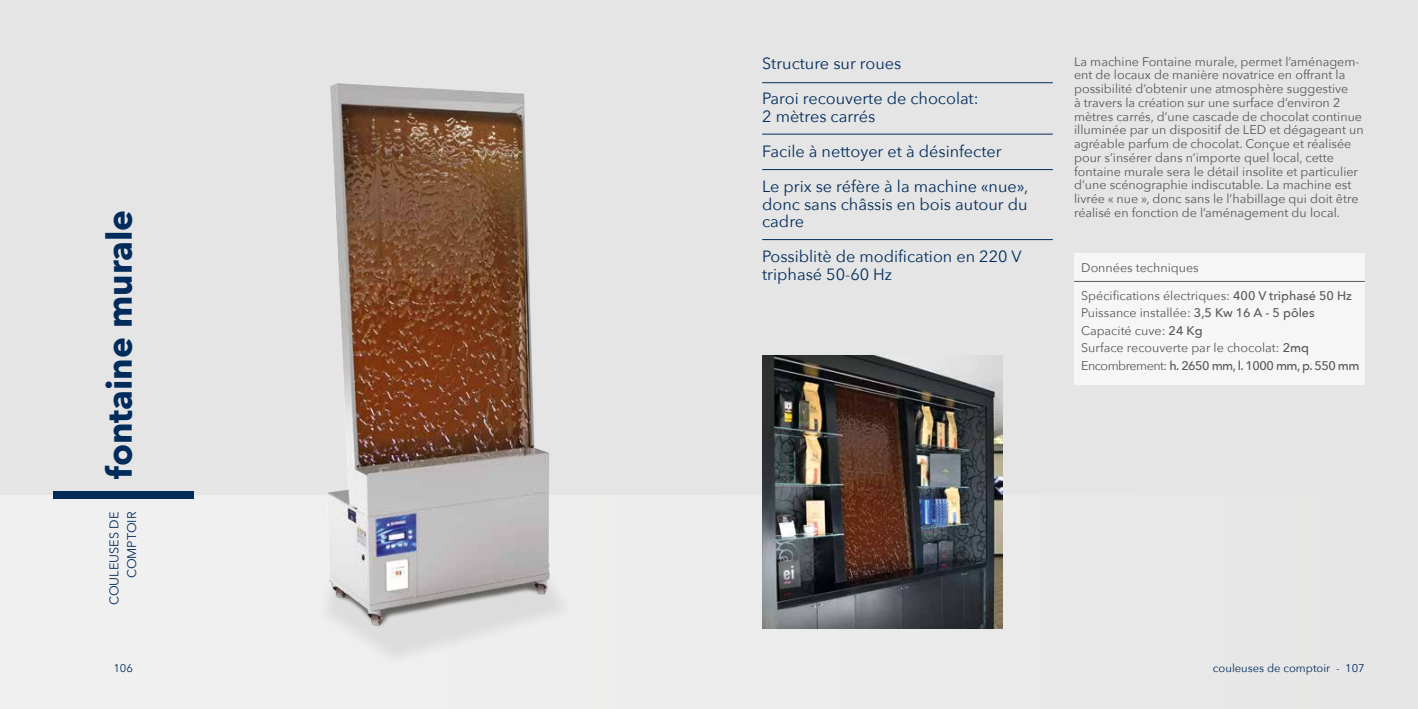
<style>
.page{position:relative;width:1418px;height:709px;background:#fff}
.page>*{position:absolute;margin:0;border:0;box-sizing:border-box;transform-origin:0 0}
.t1{font:700 35px "Avenir Next";color:#002b5b}
.t2{font:16.25px/35px "Avenir Next";color:#002b5b}
.t3{font:12.62px/17.5px "Avenir Next";color:#002b5b;text-align:right}
.t4{font:12.5px/13.8px "Avenir Next";color:#575756}
.t5{font:11.25px "Avenir Next";color:#002b5b}
.s1{font-weight:500}
</style>
<div class="page">
<div style="left:0;top:0;width:1417px;height:709px;background:#e5e5e5"></div>
<div style="left:0;top:495px;width:1417px;height:214px;background:#ededed"></div>
<div style="left:53px;top:491px;width:140px;height:8px;background:#002b5b"></div>
<img style="left:328px;top:83px;width:230px;height:569px">
<div style="left:1074px;top:253px;width:290px;height:131px;background:#f6f6f6"></div>
<hr style="left:1074px;top:281px;width:290px;height:1px;background:#575756">
<hr style="left:762px;top:134px;width:290px;height:1px;background:#002b5b">
<hr style="left:762px;top:82px;width:290px;height:1px;background:#002b5b">
<hr style="left:762px;top:169px;width:290px;height:1px;background:#002b5b">
<hr style="left:762px;top:239px;width:290px;height:1px;background:#002b5b">
<img style="left:762px;top:355px;width:240px;height:273px">
<h1 class="t1" style="left:89px;top:479px;width:271px;rotate:-90deg">fontaine murale</h1>
<p class="t3" style="left:105px;top:605px;width:95px;rotate:-90deg">COULEUSES DE<br>COMPTOIR</p>
<p class="t5" style="left:113px;top:658px;width:21px">106</p>
<h2 class="t2" style="left:762px;top:46px;width:218px">Structure sur roues<br>Paroi recouverte de chocolat:</h2>
<h2 class="t2" style="left:762px;top:98px;width:267px">2 mètres carrés<br>Facile à nettoyer et à désinfecter<br>Le prix se réfère à la machine «nue»,</h2>
<h2 class="t2" style="left:762px;top:194px;width:267px;line-height:17.5px">donc sans châssis en bois autour du cadre</h2>
<h2 class="t2" style="left:762px;top:247px;width:261px;line-height:17.5px">Possiblitè de modification en 220 V triphasé 50-60 Hz</h2>
<p class="t4" style="left:1074px;top:54px;width:291px">La machine Fontaine murale, permet l’aménagem&shy;ent de locaux de manière novatrice en offrant la possibilité d’obtenir une atmosphère suggestive<br>à travers la création sur une surface d’environ 2 mètres carrés, d’une cascade de chocolat continue illuminée par un dispositif de LED et dégageant un agréable parfum de chocolat. Conçue et réalisée pour s’insérer dans n’importe quel local, cette fontaine murale sera le détail insolite et particulier d’une scénographie indiscutable. La machine est livrée « nue », donc sans le l’habillage qui doit être réalisé en fonction de l’aménagement du local.</p>
<p class="t4" style="left:1081px;top:260px;width:119px">Données techniques</p>
<p class="t4" style="left:1081px;top:286px;width:280px;line-height:17.5px">Spécifications électriques: <span class="s1">400 V triphasé 50 Hz </span>Puissance installée: <span class="s1">3,5 Kw 16 A - 5 pôles </span>Capacité cuve: <span class="s1">24 Kg<br></span>Surface recouverte par le chocolat: <span class="s1">2mq </span>Encombrement: <span class="s1">h. 2650 mm, l. 1000 mm, p. 550 mm</span></p>
<p class="t5" style="left:1212px;top:658px;width:153px">couleuses de comptoir - 107</p>
</div>
